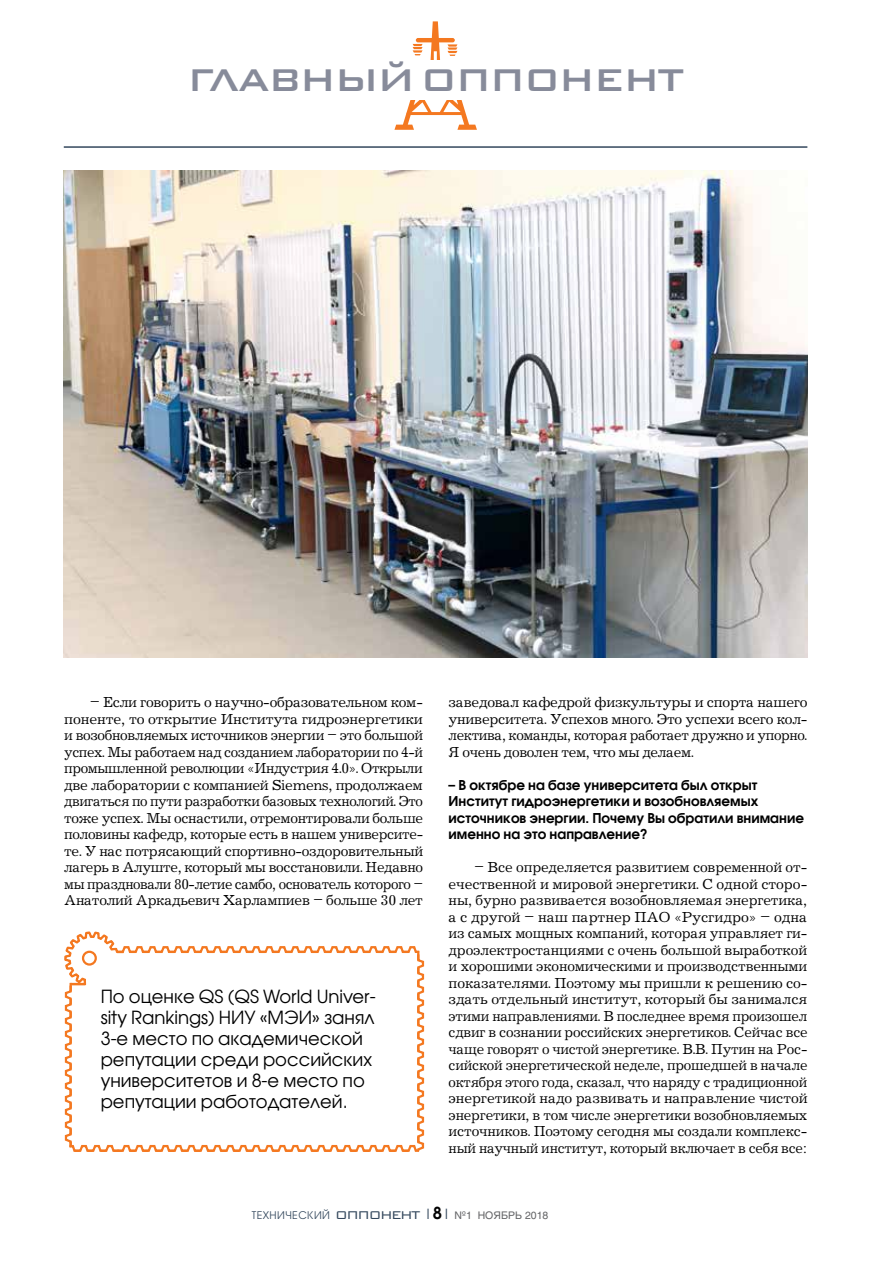
<style>
.page{position:relative;width:893px;height:1263px;background:#fff}
.page>*{position:absolute;margin:0;border:0;box-sizing:border-box;transform-origin:0 0}
.t1{font:42px "Bank Gothic Md BT";letter-spacing:-.05em;color:#878b9a}
.t2{font:18px/21px "Avant Garde Gothic C";color:#000}
.t3{font:15px/16.5px "Journal";letter-spacing:-.02em;color:#000;text-align:justify}
.t4{font:700 13.5px/16.5px "Avant Garde Gothic C";color:#000}
.t5{font:10.5px "AG Letterica C";color:#636466}
.s1{font-family:"Avant Garde Gothic C";color:#34485d}
.s2{font-family:"Bank Gothic Lt BT";font-size:15px;color:#34485d}
.s3{color:#34485d}
.s4{font-family:"Avant Garde Gothic C";font-weight:700;font-size:16.5px;color:#000}
</style>
<div class="page">
<svg style="left:64px;top:931px;width:361px;height:221px"></svg>
<img style="left:64px;top:171px;width:744px;height:487px">
<svg style="left:394px;top:21px;width:83px;height:109px"></svg>
<div style="left:0;top:61px;width:893px;height:39px;background:#fff"></div>
<hr style="left:64px;top:146px;width:743px;height:2px;background:#34485d">
<h1 class="t1" style="left:187px;top:57px;width:498px">ГЛАВНЫЙ ОППОНЕНТ</h1>
<p class="t3" style="left:64px;top:695px;width:361px;text-indent:26px">– Если говорить о научно-образовательном ком&shy;поненте, то открытие Института гидроэнергетики и возобновляемых источников энергии – это большой успех. Мы работаем над созданием лаборатории по 4‑й промышленной революции «Индустрия 4.0». Открыли две лаборатории с компанией Siemens, продолжаем двигаться по пути разработки базовых технологий. Это тоже успех. Мы оснастили, отремонтировали больше половины кафедр, которые есть в нашем университе&shy;те. У нас потрясающий спортивно-оздоровительный лагерь в Алуште, который мы восстановили. Недавно мы праздновали 80‑летие самбо, основатель которого – Анатолий Аркадьевич Харлампиев – больше 30 лет</p>
<p class="t3" style="left:449px;top:695px;width:360px">заведовал кафедрой физкультуры и спорта нашего университета. Успехов много. Это успехи всего кол&shy;лектива, команды, которая работает дружно и упорно.<br>Я очень доволен тем, что мы делаем.</p>
<p class="t4" style="left:449px;top:776px;width:357px">– В октябре на базе университета был открыт Институт гидроэнергетики и возобновляемых источников энергии. Почему Вы обратили внимание именно на это направление?</p>
<p class="t3" style="left:449px;top:860px;width:361px;text-indent:26px">– Все определяется развитием современной от&shy;ечественной и мировой энергетики. С одной сторо&shy;ны, бурно развивается возобновляемая энергетика, а с другой – наш партнер ПАО «Русгидро» – одна из самых мощных компаний, которая управляет ги&shy;дроэлектростанциями с очень большой выработкой и хорошими экономическими и производственными показателями. Поэтому мы пришли к решению со&shy;здать отдельный институт, который бы занимался этими направлениями. В последнее время произошел сдвиг в сознании российских энергетиков. Сейчас все чаще говорят о чистой энергетике. В.В. Путин на Рос&shy;сийской энергетической неделе, прошедшей в начале октября этого года, сказал, что наряду с традиционной энергетикой надо развивать и направление чистой энергетики, в том числе энергетики возобновляемых источников. Поэтому сегодня мы создали комплекс&shy;ный научный институт, который включает в себя все:</p>
<p class="t2" style="left:101px;top:986px;width:276px">По оценке QS (QS World Univer&shy;sity Rankings) НИУ «МЭИ» занял<br>3-е место по академической репутации среди российских университетов и 8-е место по репутации работодателей.</p>
<p class="t5" style="left:252px;top:1209px;width:298px"><span class="s1">ТЕХНИЧЕСКИЙ</span> <span class="s2">ОППОНЕНТ</span> <span class="s3">❘</span> <span class="s4">8</span> <span class="s3">❘</span> №1 НОЯБРЬ 2018</p>
</div>
